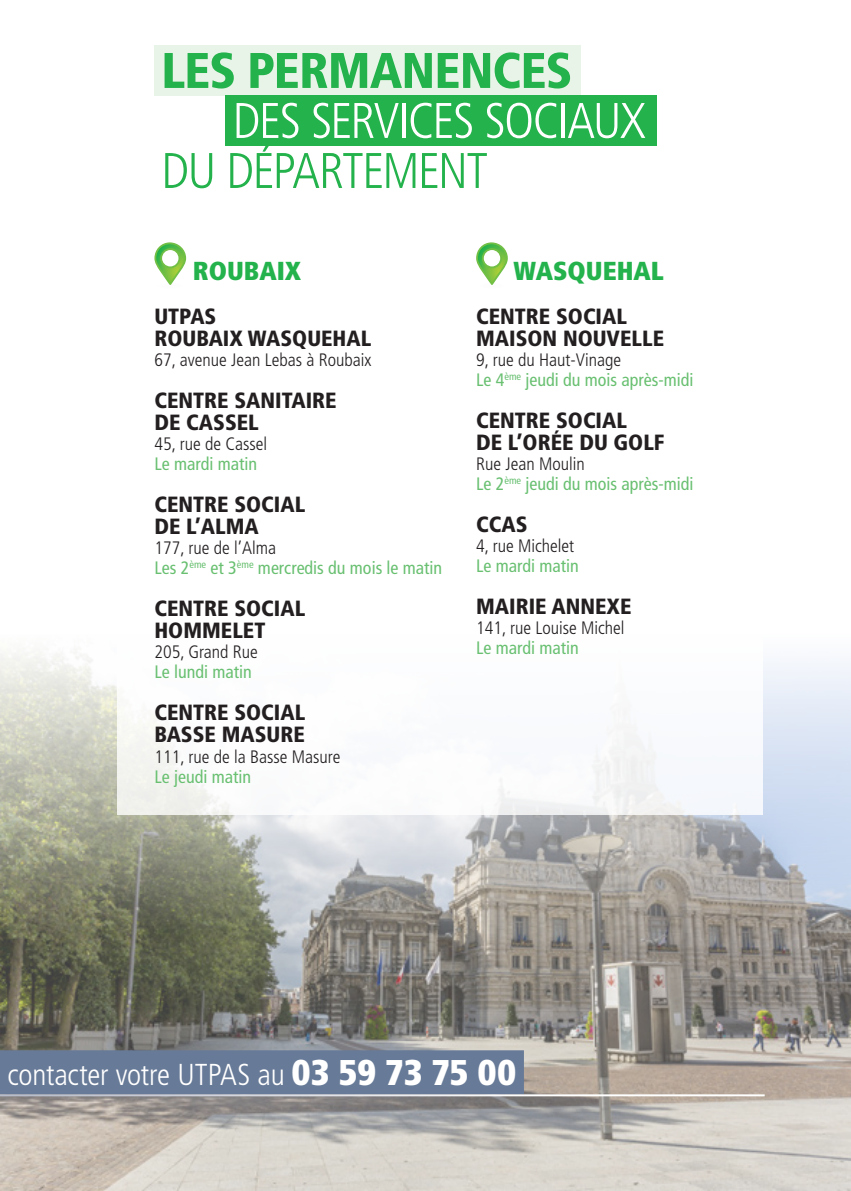
<style>
.page{position:relative;width:851px;height:1191px;background:#fff}
.page>*{position:absolute;margin:0;border:0;box-sizing:border-box;transform-origin:0 0}
.t1{font:300 condensed 50px "Frutiger LT Std";letter-spacing:-.03em;color:#fff}
.t2{font:900 condensed 50px "Frutiger LT Std";letter-spacing:-.015em;color:#23b24b}
.t3{font:300 condensed 50px "Frutiger LT Std";letter-spacing:-.03em;color:#23b24b}
.t4{font:300 condensed 30.2px "Frutiger LT Std";letter-spacing:-.01em;color:#fff}
.t5{font:900 condensed 26px "Frutiger LT Std";color:#23b24b}
.t6{font:900 condensed 22px/22px "Frutiger LT Std";color:#231f20}
.t7{font:condensed 18px/20px "Frutiger LT Std";color:#69c071}
.t8{font:300 condensed 18px "Frutiger LT Std";color:#231f20}
.s1{font-weight:300;color:#231f20}
.s2{font-weight:900;font-size:35.8px}
</style>
<div class="page">
<img style="left:0;top:651px;width:850px;height:540px">
<div style="left:117px;top:335px;width:645px;height:480px;background:#fff"></div>
<div style="left:154px;top:45px;width:427px;height:51px;background:#e9f4e8"></div>
<div style="left:225px;top:96px;width:431px;height:50px;background:#23b24b"></div>
<div style="left:0;top:1050px;width:524px;height:44px;background:#677a97"></div>
<svg style="left:154px;top:242px;width:33px;height:43px"></svg>
<svg style="left:476px;top:242px;width:32px;height:43px"></svg>
<hr style="left:0;top:1094px;width:764px;height:2px;background:#fff">
<h1 class="t2" style="left:161px;top:40px;width:412px">LES PERMANENCES</h1>
<h1 class="t1" style="left:232px;top:92px;width:414px">DES SERVICES SOCIAUX</h1>
<h1 class="t3" style="left:161px;top:142px;width:328px">DU DÉPARTEMENT</h1>
<h3 class="t5" style="left:193px;top:255px;width:110px">ROUBAIX</h3>
<p class="t6" style="left:154px;top:306px;width:218px">UTPAS<br>ROUBAIX WASQUEHAL</p>
<p class="t8" style="left:154px;top:350px;width:218px">67, avenue Jean Lebas à Roubaix</p>
<p class="t6" style="left:154px;top:390px;width:184px">CENTRE SANITAIRE<br>DE CASSEL</p>
<p class="t8" style="left:154px;top:434px;width:114px">45, rue de Cassel</p>
<p class="t7" style="left:154px;top:454px;width:104px">Le mardi matin</p>
<p class="t6" style="left:154px;top:494px;width:152px">CENTRE SOCIAL<br>DE L’ALMA</p>
<p class="t7" style="left:154px;top:538px;width:289px"><span class="s1">177, rue de l’Alma<br></span>Les 2<sup>ème</sup> et 3<sup>ème</sup> mercredis du mois le matin</p>
<p class="t6" style="left:154px;top:598px;width:152px">CENTRE SOCIAL<br>HOMMELET</p>
<p class="t8" style="left:154px;top:642px;width:105px">205, Grand Rue</p>
<p class="t7" style="left:154px;top:662px;width:99px">Le lundi matin</p>
<p class="t6" style="left:154px;top:702px;width:152px">CENTRE SOCIAL<br>BASSE MASURE</p>
<p class="t8" style="left:154px;top:746px;width:187px">111, rue de la Basse Masure</p>
<p class="t7" style="left:154px;top:766px;width:98px">Le jeudi matin</p>
<h3 class="t5" style="left:513px;top:255px;width:152px">WASQUEHAL</h3>
<p class="t6" style="left:476px;top:306px;width:189px">CENTRE SOCIAL<br>MAISON NOUVELLE</p>
<p class="t7" style="left:476px;top:350px;width:219px"><span class="s1">9, rue du Haut-Vinage<br></span>Le 4<sup>ème</sup> jeudi du mois après-midi</p>
<p class="t6" style="left:476px;top:410px;width:190px">CENTRE SOCIAL<br>DE L’ORÉE DU GOLF</p>
<p class="t7" style="left:476px;top:454px;width:219px"><span class="s1">Rue Jean Moulin<br></span>Le 2<sup>ème</sup> jeudi du mois après-midi</p>
<p class="t6" style="left:476px;top:514px;width:53px">CCAS</p>
<p class="t8" style="left:476px;top:536px;width:99px">4, rue Michelet</p>
<p class="t7" style="left:476px;top:556px;width:104px">Le mardi matin</p>
<p class="t6" style="left:476px;top:596px;width:157px">MAIRIE ANNEXE</p>
<p class="t8" style="left:476px;top:618px;width:150px">141, rue Louise Michel</p>
<p class="t7" style="left:476px;top:638px;width:104px">Le mardi matin</p>
<h2 class="t4" style="left:8px;top:1057px;width:510px">contacter votre UTPAS au <span class="s2">03 59 73 75 00</span></h2>
</div>
